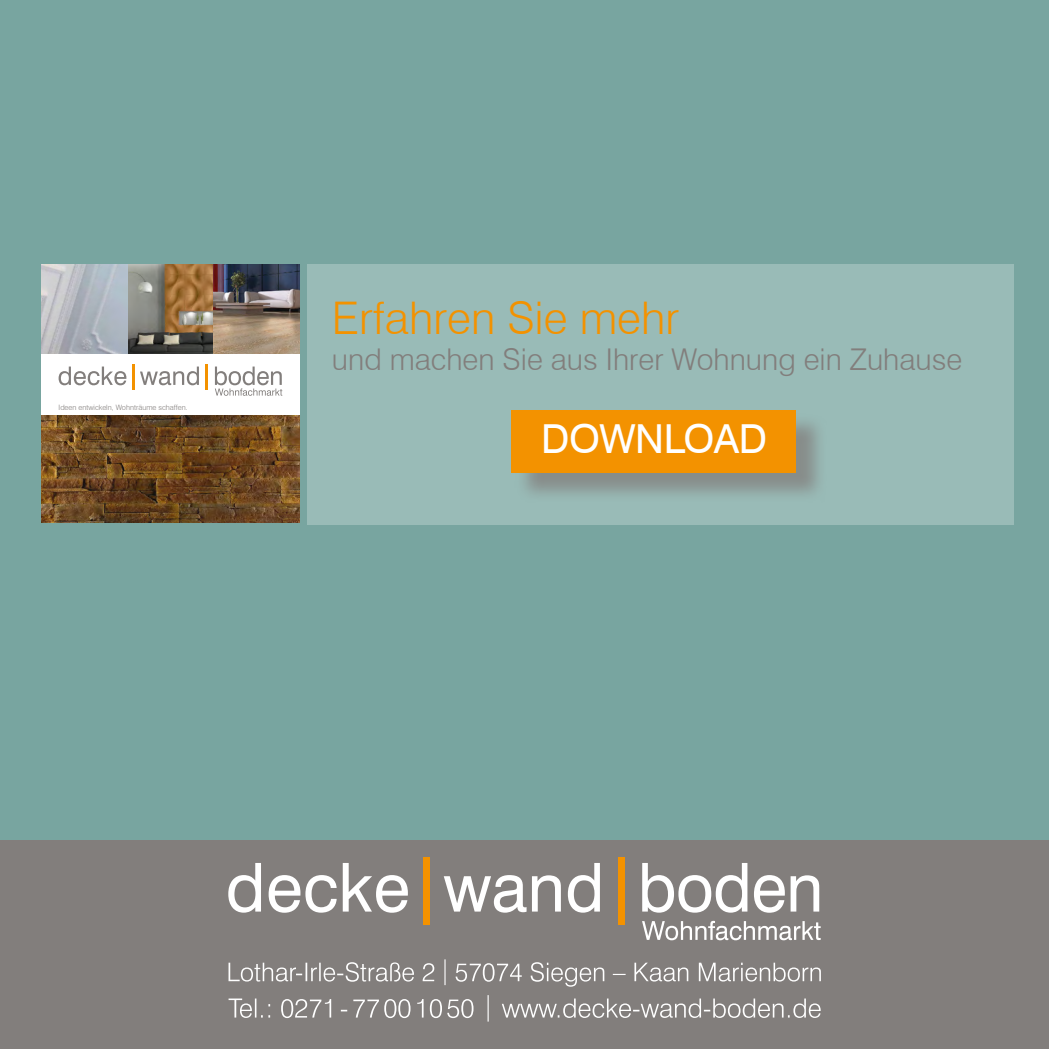
<style>
.page{position:relative;width:1049px;height:1049px;background:#fff}
.page>*{position:absolute;margin:0;border:0;box-sizing:border-box;transform-origin:0 0}
.t1{font:300 45px "Swiss 721 BT";color:#f39200}
.t2{font:40px "Swiss 721 BT";letter-spacing:-.01em;color:#fff}
.t3{font:300 30px "Swiss 721 BT";color:#827e7c}
.t4{font:300 7.5px "Swiss 721 BT";color:#827e7c}
</style>
<div class="page">
<div style="left:0;top:840px;width:1049px;height:209px;background:#827e7c"></div>
<svg style="left:642px;top:921px;width:179px;height:19px"></svg>
<svg style="left:642px;top:863px;width:177px;height:50px"></svg>
<div style="left:618px;top:857px;width:6px;height:68px;background:#f39200"></div>
<svg style="left:444px;top:863px;width:156px;height:50px"></svg>
<div style="left:423px;top:857px;width:7px;height:68px;background:#f39200"></div>
<svg style="left:228px;top:863px;width:180px;height:50px"></svg>
<svg style="left:229px;top:995px;width:592px;height:26px"></svg>
<svg style="left:228px;top:959px;width:593px;height:28px"></svg>
<div style="left:307px;top:264px;width:706px;height:260px;background:#99bbb7"></div>
<img style="left:41px;top:415px;width:259px;height:108px">
<img style="left:41px;top:264px;width:259px;height:89px">
<svg style="left:215px;top:366px;width:67px;height:30px"></svg>
<hr style="left:206px;top:364px;width:2px;height:26px;background:#f39200">
<svg style="left:140px;top:366px;width:59px;height:19px"></svg>
<hr style="left:132px;top:364px;width:3px;height:26px;background:#f39200">
<svg style="left:59px;top:366px;width:67px;height:19px"></svg>
<div style="left:515px;top:413px;width:312px;height:90px;background:#827e7c;opacity:.75"></div>
<div style="left:511px;top:410px;width:285px;height:62px;background:#f39200"></div>
<p class="t4" style="left:59px;top:403px;width:131px">Ideen entwickeln, Wohnträume schaffen.</p>
<h1 class="t1" style="left:332px;top:290px;width:349px">Erfahren Sie mehr</h1>
<p class="t3" style="left:332px;top:341px;width:632px">und machen Sie aus Ihrer Wohnung ein Zuhause</p>
<h2 class="t2" style="left:541px;top:415px;width:228px">DOWNLOAD</h2>
</div>
